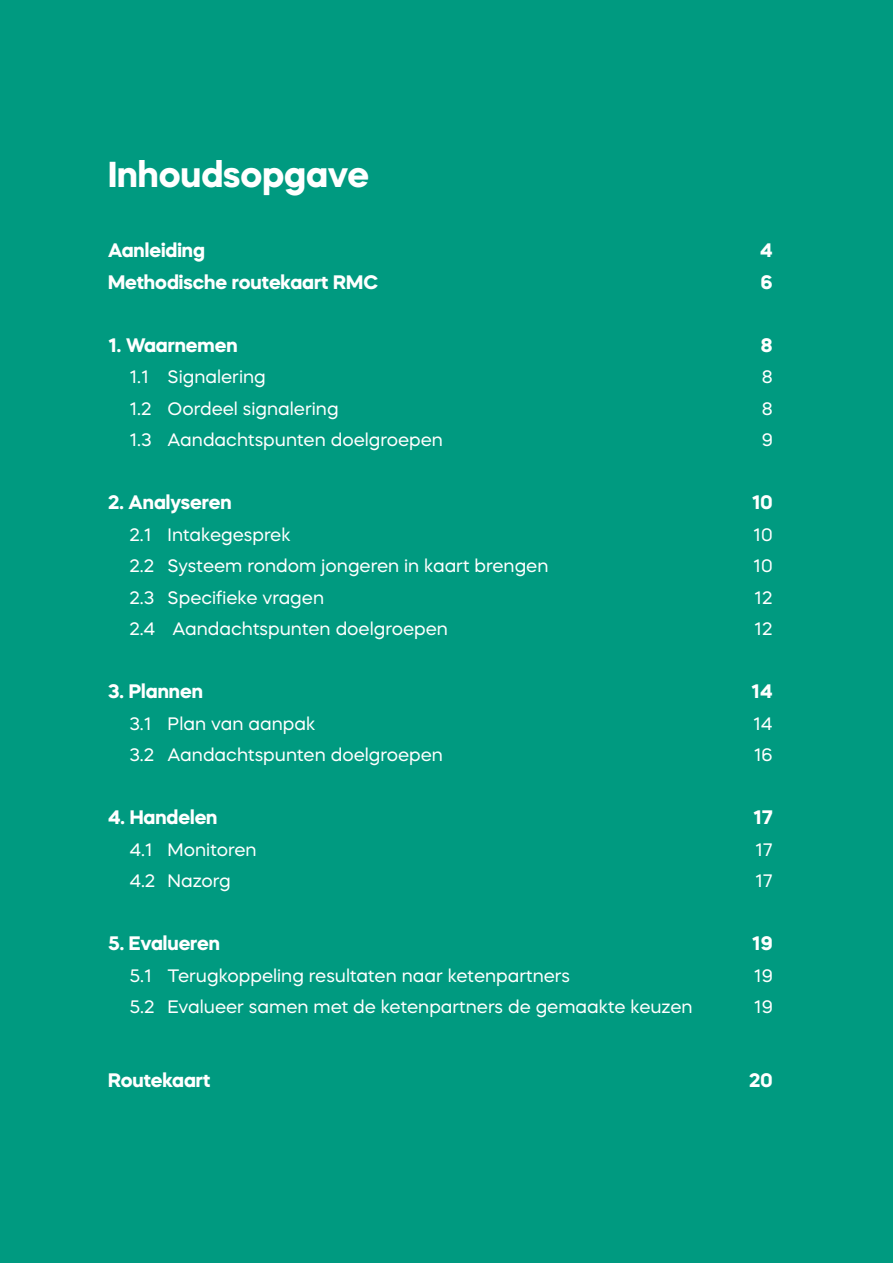
<style>
.page{position:relative;width:893px;height:1263px;background:#009a80}
.page>*{position:absolute;margin:0;border:0;box-sizing:border-box;transform-origin:0 0}
.t1{font:700 36px "Mazzard H";color:#fff}
.t2{font:700 19.5px "Mazzard H";color:#fff}
.t3{font:18px "Mazzard H";color:#fff}
</style>
<div class="page">
<h1 class="t1" style="left:108px;top:150px;width:262px">Inhoudsopgave</h1>
<p class="t2" style="left:108px;top:237px;width:98px">Aanleiding</p>
<p class="t2" style="left:760px;top:237px;width:14px">4</p>
<p class="t2" style="left:108px;top:269px;width:272px">Methodische routekaart RMC</p>
<p class="t2" style="left:761px;top:269px;width:13px">6</p>
<p class="t2" style="left:108px;top:332px;width:131px">1. Waarnemen</p>
<p class="t2" style="left:761px;top:332px;width:13px">8</p>
<p class="t3" style="left:129px;top:365px;width:138px">1.1 Signalering</p>
<p class="t3" style="left:762px;top:365px;width:12px">8</p>
<p class="t3" style="left:129px;top:397px;width:211px">1.2 Oordeel signalering</p>
<p class="t3" style="left:762px;top:397px;width:12px">8</p>
<p class="t3" style="left:129px;top:428px;width:315px">1.3 Aandachtspunten doelgroepen</p>
<p class="t3" style="left:762px;top:428px;width:12px">9</p>
<p class="t2" style="left:108px;top:489px;width:125px">2. Analyseren</p>
<p class="t2" style="left:752px;top:489px;width:22px">10</p>
<p class="t3" style="left:129px;top:523px;width:163px">2.1 Intakegesprek</p>
<p class="t3" style="left:753px;top:523px;width:21px">10</p>
<p class="t3" style="left:129px;top:554px;width:421px">2.2 Systeem rondom jongeren in kaart brengen</p>
<p class="t3" style="left:753px;top:554px;width:21px">10</p>
<p class="t3" style="left:129px;top:586px;width:196px">2.3 Specifieke vragen</p>
<p class="t3" style="left:754px;top:586px;width:20px">12</p>
<p class="t3" style="left:129px;top:617px;width:320px">2.4 Aandachtspunten doelgroepen</p>
<p class="t3" style="left:754px;top:617px;width:20px">12</p>
<p class="t2" style="left:108px;top:678px;width:96px">3. Plannen</p>
<p class="t2" style="left:751px;top:678px;width:23px">14</p>
<p class="t3" style="left:129px;top:712px;width:187px">3.1 Plan van aanpak</p>
<p class="t3" style="left:753px;top:712px;width:21px">14</p>
<p class="t3" style="left:129px;top:743px;width:315px">3.2 Aandachtspunten doelgroepen</p>
<p class="t3" style="left:754px;top:743px;width:20px">16</p>
<p class="t2" style="left:108px;top:804px;width:111px">4. Handelen</p>
<p class="t2" style="left:753px;top:804px;width:21px">17</p>
<p class="t3" style="left:129px;top:838px;width:129px">4.1 Monitoren</p>
<p class="t3" style="left:755px;top:838px;width:19px">17</p>
<p class="t3" style="left:129px;top:869px;width:103px">4.2 Nazorg</p>
<p class="t3" style="left:755px;top:869px;width:19px">17</p>
<p class="t2" style="left:108px;top:930px;width:113px">5. Evalueren</p>
<p class="t2" style="left:752px;top:930px;width:22px">19</p>
<p class="t3" style="left:129px;top:964px;width:442px">5.1 Terugkoppeling resultaten naar ketenpartners</p>
<p class="t3" style="left:754px;top:964px;width:20px">19</p>
<p class="t3" style="left:129px;top:995px;width:565px">5.2 Evalueer samen met de ketenpartners de gemaakte keuzen</p>
<p class="t3" style="left:754px;top:995px;width:20px">19</p>
<p class="t2" style="left:108px;top:1067px;width:104px">Routekaart</p>
<p class="t2" style="left:749px;top:1067px;width:25px">20</p>
</div>
